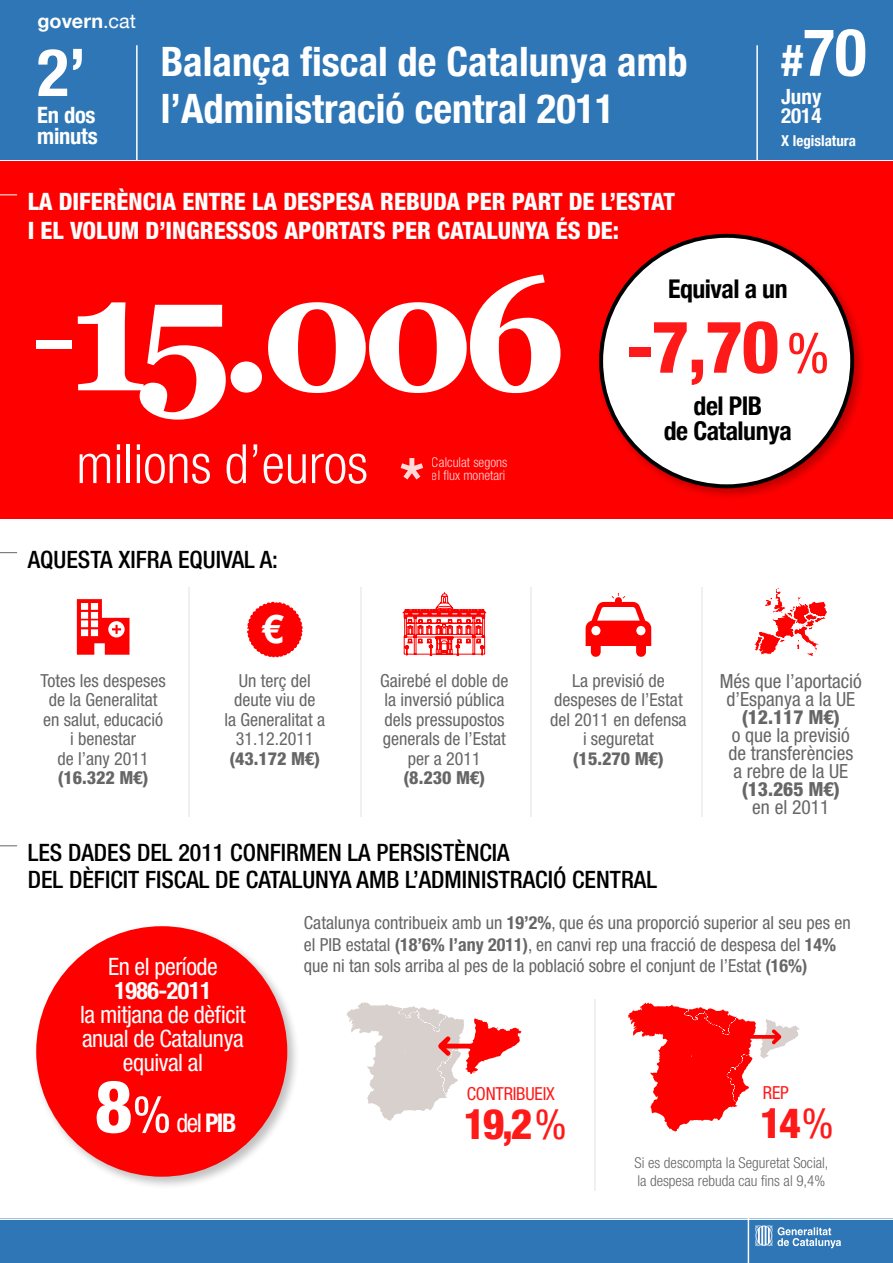
<style>
.page{position:relative;width:893px;height:1263px;background:#fff}
.page>*{position:absolute;margin:0;border:0;box-sizing:border-box;transform-origin:0 0}
.t1{font:700 162.6px "Georgia";color:#fff}
.t2{font:800 condensed 72.6px "Helvetica Neue LT Std";color:#ff1a1a}
.t3{font:700 condensed 66px "Helvetica Neue";color:#fff}
.t4{font:700 condensed 60px "Helvetica Neue";color:#fff}
.t5{font:300 condensed 54.15px "Helvetica Neue LT Std";color:#fff}
.t6{font:800 condensed 42px "Helvetica Neue LT Std";color:#ff1a1a}
.t7{font:700 condensed 40.5px/46.5px "Helvetica Neue";color:#fff}
.t8{font:700 39.6px "Helvetica Neue";color:#fff}
.t9{font:700 condensed 25.8px/25.8px "Helvetica Neue";letter-spacing:-.02em;color:#000101;text-align:center}
.t10{font:condensed 25.8px "Helvetica Neue LT Std";color:#fff}
.t11{font:500 condensed 24px/27px "Helvetica Neue LT Std";color:#000}
.t12{font:800 condensed 24px/28.5px "Helvetica Neue LT Std";color:#fff}
.t13{font:condensed 24px/24px "Helvetica Neue LT Std";letter-spacing:-.02em;color:#fff;text-align:center}
.t14{font:700 condensed 24px "Helvetica Neue LT Std";letter-spacing:-.02em;color:#fff}
.t15{font:700 condensed 22.5px/21px "Helvetica Neue";letter-spacing:-.01em;color:#fff}
.t16{font:700 condensed 21px/19.5px "Helvetica Neue";color:#fff}
.t17{font:700 19.8px "Helvetica Neue";color:#fff}
.t18{font:condensed 19.5px/18px "Helvetica Neue LT Std";color:#666;text-align:center}
.t19{font:800 condensed 19.5px "Helvetica Neue LT Std";color:#666}
.t20{font:condensed 18px/19.5px "Helvetica Neue LT Std";color:#666;text-align:center}
.t21{font:800 condensed 18px "Helvetica Neue LT Std";color:#666}
.t22{font:condensed 18px "Helvetica Neue LT Std";letter-spacing:-.01em;color:#ff1a1a}
.t23{font:300 condensed 15px/18px "Helvetica Neue LT Std";color:#666}
.t24{font:700 condensed 15px "Helvetica Neue";color:#fff}
.t25{font:300 condensed 13.5px/13.5px "Helvetica Neue LT Std";color:#fff}
.s1{font-weight:400}
.s2{font-size:45px}
.s3{font-family:"Helvetica Neue LT Std";font-weight:300;font-stretch:condensed}
.s4{font-weight:400;font-size:56.4px}
.s5{font-weight:800;font-size:72.6px}
.s6{font-size:51px}
.s7{font-weight:700}
</style>
<div class="page">
<div style="left:0;top:1219px;width:893px;height:44px;background:#2e76b5"></div>
<hr style="left:748px;top:1214px;width:1px;height:49px;background:#fff">
<svg style="left:755px;top:1225px;width:86px;height:23px"></svg>
<div style="left:0;top:0;width:893px;height:162px;background:#2e76b5"></div>
<hr style="left:136px;top:45px;width:2px;height:116px;background:#fff">
<hr style="left:756px;top:45px;width:2px;height:116px;background:#fff">
<hr style="left:0;top:1218px;width:893px;height:2px;background:#fff">
<div style="left:0;top:162px;width:893px;height:357px;background:#f00"></div>
<div style="left:596px;top:231px;width:271px;height:270px;background:#000;opacity:.25"></div>
<div style="left:601px;top:236px;width:251px;height:250px;background:#fff;border-radius:50%"></div>
<svg style="left:0;top:194px;width:17px;height:1px"></svg>
<svg style="left:0;top:845px;width:17px;height:1px"></svg>
<div style="left:33px;top:923px;width:267px;height:267px;background:#000;opacity:.25"></div>
<div style="left:36px;top:926px;width:251px;height:251px;background:#f00;border-radius:50%"></div>
<svg style="left:0;top:552px;width:17px;height:1px"></svg>
<hr style="left:360px;top:587px;width:2px;height:229px;background:#f0f0f0">
<hr style="left:530px;top:587px;width:2px;height:229px;background:#f0f0f0">
<hr style="left:701px;top:587px;width:2px;height:229px;background:#f0f0f0">
<hr style="left:188px;top:587px;width:2px;height:229px;background:#f0f0f0">
<svg style="left:77px;top:599px;width:53px;height:56px"></svg>
<svg style="left:247px;top:601px;width:56px;height:57px"></svg>
<svg style="left:402px;top:592px;width:85px;height:64px"></svg>
<svg style="left:754px;top:588px;width:73px;height:68px"></svg>
<svg style="left:586px;top:593px;width:65px;height:64px"></svg>
<svg style="left:346px;top:1002px;width:175px;height:119px"></svg>
<svg style="left:628px;top:1002px;width:171px;height:130px"></svg>
<hr style="left:594px;top:999px;width:2px;height:192px;background:#f0f0f0">
<p class="t17" style="left:38px;top:5px;width:100px">govern<span class="s1">.cat</span></p>
<h3 class="t3" style="left:37px;top:18px;width:50px">2’</h3>
<p class="t15" style="left:37px;top:103px;width:62px">En dos minuts</p>
<h3 class="t7" style="left:161px;top:36px;width:528px">Balança fiscal de Catalunya amb l’Administració central 2011</h3>
<h3 class="t12" style="left:28px;top:187px;width:649px">LA DIFERÈNCIA ENTRE LA DESPESA REBUDA PER PART DE L’ESTAT<br>I EL VOLUM D’INGRESSOS APORTATS PER CATALUNYA ÉS DE:</h3>
<h3 class="t3" style="left:782px;top:-2px;width:86px"><span class="s2">#</span>70</h3>
<p class="t16" style="left:781px;top:85px;width:42px">Juny<br>2014</p>
<p class="t24" style="left:781px;top:129px;width:76px">X legislatura</p>
<h1 class="t1" style="left:27px;top:242px;width:541px"><span class="s3">-</span>15.006</h1>
<h3 class="t5" style="left:76px;top:433px;width:293px">milions d’euros</h3>
<h3 class="t11" style="left:28px;top:546px;width:252px">AQUESTA XIFRA EQUIVAL A:</h3>
<h3 class="t8" style="left:261px;top:598px;width:23px">€</h3>
<h3 class="t4" style="left:400px;top:430px;width:25px">*</h3>
<p class="t25" style="left:432px;top:455px;width:77px">Calculat segons el flux monetari</p>
<h3 class="t9" style="left:668px;top:275px;width:121px">Equival a un</h3>
<h2 class="t2" style="left:626px;top:302px;width:205px">-7,70<span class="s4">%</span></h2>
<h3 class="t9" style="left:664px;top:391px;width:130px">del PIB<br>de Catalunya</h3>
<p class="t20" style="left:41px;top:670px;width:127px">Totes les despeses de la Generalitat en salut, educació i benestar<br>de l’any 2011</p>
<p class="t21" style="left:58px;top:767px;width:92px">(16.322 M€)</p>
<p class="t20" style="left:225px;top:670px;width:102px">Un terç del deute viu de<br>la Generalitat a<br>31.12.2011</p>
<p class="t21" style="left:229px;top:747px;width:92px">(43.172 M€)</p>
<p class="t20" style="left:380px;top:670px;width:130px">Gairebé el doble de la inversió pública dels pressupostos generals de l’Estat per a 2011</p>
<p class="t21" style="left:404px;top:766px;width:83px">(8.230 M€)</p>
<p class="t20" style="left:550px;top:670px;width:138px">La previsió de despeses de l’Estat del 2011 en defensa i seguretat</p>
<p class="t21" style="left:573px;top:747px;width:92px">(15.270 M€)</p>
<h3 class="t11" style="left:28px;top:839px;width:631px">LES DADES DEL 2011 CONFIRMEN LA PERSISTÈNCIA<br>DEL DÈFICIT FISCAL DE CATALUNYA AMB L’ADMINISTRACIÓ CENTRAL</h3>
<p class="t18" style="left:720px;top:672px;width:144px">Més que l’aportació d’Espanya a la UE</p>
<p class="t19" style="left:742px;top:705px;width:100px">(12.117 M€)</p>
<p class="t18" style="left:728px;top:726px;width:126px;text-align:left">o que la previsió de transferències a rebre de la UE</p>
<p class="t19" style="left:742px;top:777px;width:100px">(13.265 M€)</p>
<p class="t18" style="left:752px;top:798px;width:79px">en el 2011</p>
<h3 class="t13" style="left:108px;top:954px;width:111px">En el període</h3>
<h3 class="t14" style="left:114px;top:976px;width:99px">1986-2011</h3>
<h3 class="t13" style="left:80px;top:1002px;width:167px">la mitjana de dèficit anual de Catalunya equival al</h3>
<h3 class="t10" style="left:95px;top:1108px;width:143px"><span class="s5">8</span><span class="s6">%</span> del <span class="s7">PIB</span></h3>
<p class="t20" style="left:304px;top:912px;width:548px;line-height:21.6px;text-align:left">Catalunya contribueix amb un <span class="s7">19’2%</span>, que és una proporció superior al seu pes en el PIB estatal <span class="s7">(18’6% l’any 2011)</span>, en canvi rep una fracció de despesa del <span class="s7">14% </span>que ni tan sols arriba al pes de la població sobre el conjunt de l’Estat <span class="s7">(16%)</span></p>
<p class="t22" style="left:467px;top:1083px;width:90px">CONTRIBUEIX</p>
<h3 class="t6" style="left:463px;top:1098px;width:105px">19,2<span class="s1">%</span></h3>
<p class="t22" style="left:763px;top:1082px;width:27px">REP</p>
<h3 class="t6" style="left:760px;top:1097px;width:75px">14<span class="s1">%</span></h3>
<p class="t23" style="left:635px;top:1153px;width:195px">Si es descompta la Seguretat Social, la despesa rebuda cau fins al 9,4%</p>
</div>
